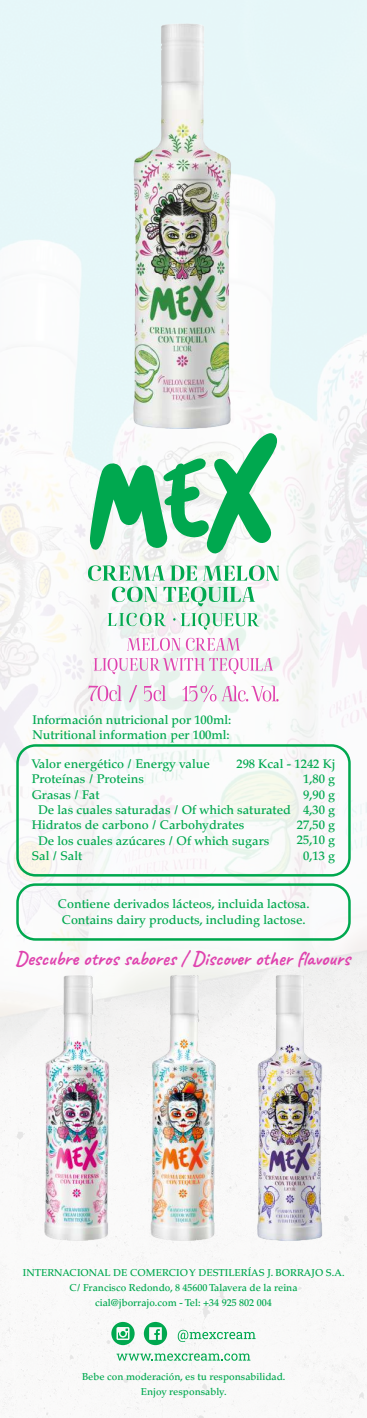
<style>
.page{position:relative;width:367px;height:1418px;background:#fff}
.page>*{position:absolute;margin:0;border:0;box-sizing:border-box;transform-origin:0 0}
.t1{font:20px "Caveat";color:#df43ae}
.t2{font:500 12.5px/15.2px "Palatino";color:#00a84f;text-align:center}
.t3{font:500 10px/15px "Palatino";color:#00a84f;text-align:center}
</style>
<div class="page">
<img style="left:0;top:0;width:366px;height:1416px">
<img style="left:257px;top:974px;width:64px;height:266px">
<img style="left:150px;top:974px;width:65px;height:266px">
<svg style="left:94px;top:658px;width:178px;height:16px"></svg>
<svg style="left:127px;top:638px;width:112px;height:12px"></svg>
<svg style="left:90px;top:432px;width:187px;height:122px"></svg>
<img style="left:133px;top:24px;width:100px;height:404px">
<img style="left:44px;top:974px;width:65px;height:266px">
<svg style="left:88px;top:565px;width:190px;height:41px"></svg>
<svg style="left:107px;top:613px;width:59px;height:13px"></svg>
<svg style="left:173px;top:613px;width:86px;height:17px"></svg>
<svg style="left:88px;top:685px;width:33px;height:16px"></svg>
<svg style="left:144px;top:684px;width:22px;height:17px"></svg>
<svg style="left:182px;top:684px;width:96px;height:18px"></svg>
<svg style="left:129px;top:685px;width:8px;height:17px"></svg>
<div style="left:16px;top:744px;width:334px;height:132px;border:2px solid #00a84f;border-radius:18px"></div>
<div style="left:16px;top:883px;width:334px;height:57px;border:2px solid #00a84f;border-radius:18px"></div>
<svg style="left:177px;top:1329px;width:78px;height:12px"></svg>
<svg style="left:111px;top:1321px;width:23px;height:24px"></svg>
<svg style="left:143px;top:1321px;width:24px;height:24px"></svg>
<svg style="left:116px;top:1353px;width:134px;height:7px"></svg>
<p class="t2" style="left:32px;top:712px;width:200px">Información nutricional por 100ml:</p>
<p class="t2" style="left:32px;top:727px;width:198px">Nutritional information per 100ml:</p>
<p class="t2" style="left:236px;top:756px;width:100px;text-align:right">298 Kcal - 1242 Kj<br>1,80 g<br>9,90 g<br>4,30 g<br>27,50 g<br>25,10 g<br>0,13 g</p>
<p class="t2" style="left:32px;top:756px;width:179px">Valor energético / Energy value</p>
<p class="t2" style="left:32px;top:771px;width:114px">Proteínas / Proteins</p>
<p class="t2" style="left:32px;top:787px;width:69px">Grasas / Fat</p>
<p class="t2" style="left:38px;top:802px;width:254px">De las cuales saturadas / Of which saturated</p>
<p class="t2" style="left:32px;top:817px;width:214px">Hidratos de carbono / Carbohydrates</p>
<p class="t2" style="left:38px;top:832px;width:232px">De los cuales azúcares / Of which sugars</p>
<p class="t2" style="left:32px;top:848px;width:52px">Sal / Salt</p>
<p class="t2" style="left:58px;top:896px;width:253px">Contiene derivados lácteos, incluida lactosa.<br>Contains dairy products, including lactose.</p>
<h1 class="t1" style="left:15px;top:945px;width:336px">Descubre otros sabores / Discover other flavours</h1>
<p class="t3" style="left:23px;top:1265px;width:322px">INTERNACIONAL DE COMERCIO Y DESTILERÍAS J. BORRAJO S.A.<br>C/ Francisco Redondo, 8 45600 Talavera de la reina<br>cial@jborrajo.com - Tel: +34 925 802 004</p>
<p class="t3" style="left:82px;top:1369px;width:204px">Bebe con moderación, es tu responsabilidad.<br>Enjoy responsably.</p>
</div>
